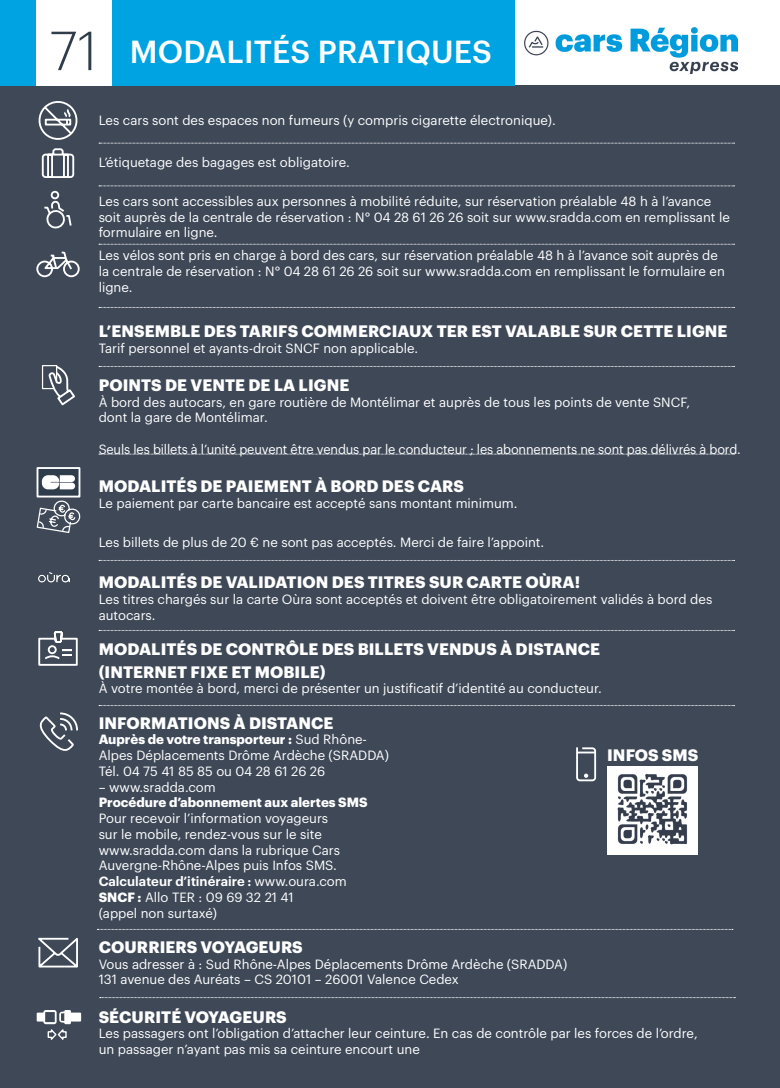
<style>
.page{position:relative;width:780px;height:1088px;background:#fff}
.page>*{position:absolute;margin:0;border:0;box-sizing:border-box;transform-origin:0 0}
.t1{font:300 53.75px "Graphik";color:#2f3c4c}
.t2{font:500 31.25px "Graphik";letter-spacing:.005em;color:#fff}
.t3{font:700 16.25px/22.5px "Graphik";letter-spacing:.005em;color:#fff}
.t4{font:13.12px/15.8px "Graphik";color:#fff}
.s1{font-weight:700}
.s2{font-weight:600}
</style>
<div class="page">
<div style="left:0;top:85px;width:780px;height:1003px;background:#3e4857"></div>
<div style="left:0;top:0;width:514px;height:85px;background:#00a3e1"></div>
<div style="left:36px;top:0;width:76px;height:85px;background:#fff"></div>
<img style="left:524px;top:27px;width:213px;height:47px">
<svg style="left:99px;top:186px;width:635px;height:1px"></svg>
<svg style="left:99px;top:143px;width:635px;height:1px"></svg>
<svg style="left:99px;top:244px;width:635px;height:1px"></svg>
<svg style="left:99px;top:307px;width:635px;height:1px"></svg>
<svg style="left:99px;top:366px;width:635px;height:1px"></svg>
<svg style="left:99px;top:454px;width:635px;height:1px"></svg>
<svg style="left:99px;top:560px;width:635px;height:1px"></svg>
<svg style="left:99px;top:630px;width:635px;height:1px"></svg>
<svg style="left:99px;top:705px;width:635px;height:1px"></svg>
<svg style="left:97px;top:929px;width:636px;height:1px"></svg>
<svg style="left:100px;top:997px;width:635px;height:1px"></svg>
<div style="left:37px;top:467px;width:43px;height:30px;background:#2f3c4c;border:2px solid #fff"></div>
<svg style="left:42px;top:475px;width:33px;height:14px"></svg>
<svg style="left:38px;top:101px;width:40px;height:77px"></svg>
<svg style="left:44px;top:190px;width:28px;height:38px"></svg>
<svg style="left:36px;top:251px;width:44px;height:27px"></svg>
<svg style="left:37px;top:1010px;width:44px;height:30px"></svg>
<svg style="left:38px;top:937px;width:40px;height:31px"></svg>
<svg style="left:39px;top:712px;width:39px;height:39px"></svg>
<svg style="left:38px;top:631px;width:40px;height:35px"></svg>
<svg style="left:36px;top:500px;width:45px;height:33px"></svg>
<svg style="left:41px;top:365px;width:34px;height:41px"></svg>
<svg style="left:576px;top:747px;width:21px;height:35px"></svg>
<img style="left:607px;top:766px;width:90px;height:88px">
<img style="left:38px;top:572px;width:32px;height:11px">
<p class="t1" style="left:50px;top:11px;width:49px">71</p>
<p class="t2" style="left:130px;top:27px;width:364px">MODALITÉS PRATIQUES</p>
<p class="t4" style="left:99px;top:111px;width:458px">Les cars sont des espaces non fumeurs (y compris cigarette électronique).</p>
<p class="t4" style="left:99px;top:153px;width:253px">L’étiquetage des bagages est obligatoire.</p>
<p class="t4" style="left:99px;top:192px;width:632px">Les cars sont accessibles aux personnes à mobilité réduite, sur réservation préalable 48 h à l’avance soit auprès de la centrale de réservation : N° 04 28 61 26 26 soit sur www.sradda.com en remplissant le formulaire en ligne.</p>
<p class="t4" style="left:99px;top:246px;width:627px">Les vélos sont pris en charge à bord des cars, sur réservation préalable 48 h à l’avance soit auprès de la centrale de réservation : N° 04 28 61 26 26 soit sur www.sradda.com en remplissant le formulaire en ligne.</p>
<p class="t3" style="left:99px;top:318px;width:630px">L’ENSEMBLE DES TARIFS COMMERCIAUX TER EST VALABLE SUR CETTE LIGNE</p>
<p class="t4" style="left:99px;top:339px;width:321px">Tarif personnel et ayants-droit SNCF non applicable.</p>
<p class="t3" style="left:99px;top:372px;width:252px">POINTS DE VENTE DE LA LIGNE</p>
<p class="t4" style="left:99px;top:393px;width:593px">À bord des autocars, en gare routière de Montélimar et auprès de tous les points de vente SNCF, dont la gare de Montélimar.</p>
<p class="t4" style="left:99px;top:440px;width:643px">Seuls les billets à l’unité peuvent être vendus par le conducteur ; les abonnements ne sont pas délivrés à bord.</p>
<p class="t3" style="left:99px;top:474px;width:367px">MODALITÉS DE PAIEMENT À BORD DES CARS</p>
<p class="t4" style="left:99px;top:494px;width:420px">Le paiement par carte bancaire est accepté sans montant minimum.</p>
<p class="t4" style="left:99px;top:533px;width:447px">Les billets de plus de 20 € ne sont pas acceptés. Merci de faire l’appoint.</p>
<p class="t3" style="left:99px;top:570px;width:483px">MODALITÉS DE VALIDATION DES TITRES SUR CARTE OÙRA!</p>
<p class="t4" style="left:99px;top:590px;width:615px">Les titres chargés sur la carte Oùra sont acceptés et doivent être obligatoirement validés à bord des autocars.</p>
<p class="t3" style="left:99px;top:636px;width:503px">MODALITÉS DE CONTRÔLE DES BILLETS VENDUS À DISTANCE (INTERNET FIXE ET MOBILE)</p>
<p class="t4" style="left:99px;top:680px;width:504px">À votre montée à bord, merci de présenter un justificatif d’identité au conducteur.</p>
<p class="t3" style="left:99px;top:710px;width:236px">INFORMATIONS À DISTANCE</p>
<p class="t4" style="left:99px;top:731px;width:292px"><span class="s1">Auprès de votre transporteur :</span> Sud Rhône-<br>Alpes Déplacements Drôme Ardèche (SRADDA)<br>Tél. 04 75 41 85 85 ou 04 28 61 26 26</p>
<p class="t4" style="left:99px;top:778px;width:119px">– www.sradda.com</p>
<p class="t4" style="left:99px;top:794px;width:270px"><span class="s1">Procédure d’abonnement aux alertes SMS </span>Pour recevoir l’information voyageurs<br>sur le mobile, rendez-vous sur le site www.sradda.com dans la rubrique Cars Auvergne-Rhône-Alpes puis Infos SMS.<br><span class="s2">Calculateur d’itinéraire :</span> www.oura.com</p>
<p class="t4" style="left:99px;top:888px;width:197px"><span class="s1">SNCF :</span> Allo TER : 09 69 32 21 41 (appel non surtaxé)</p>
<p class="t3" style="left:99px;top:934px;width:205px">COURRIERS VOYAGEURS</p>
<p class="t4" style="left:99px;top:955px;width:470px">Vous adresser à : Sud Rhône-Alpes Déplacements Drôme Ardèche (SRADDA)<br>131 avenue des Auréats – CS 20101 – 26001 Valence Cedex</p>
<p class="t3" style="left:99px;top:1004px;width:189px">SÉCURITÉ VOYAGEURS</p>
<p class="t4" style="left:99px;top:1025px;width:600px">Les passagers ont l’obligation d’attacher leur ceinture. En cas de contrôle par les forces de l’ordre, un passager n’ayant pas mis sa ceinture encourt une</p>
<p class="t3" style="left:607px;top:742px;width:93px">INFOS SMS</p>
</div>
